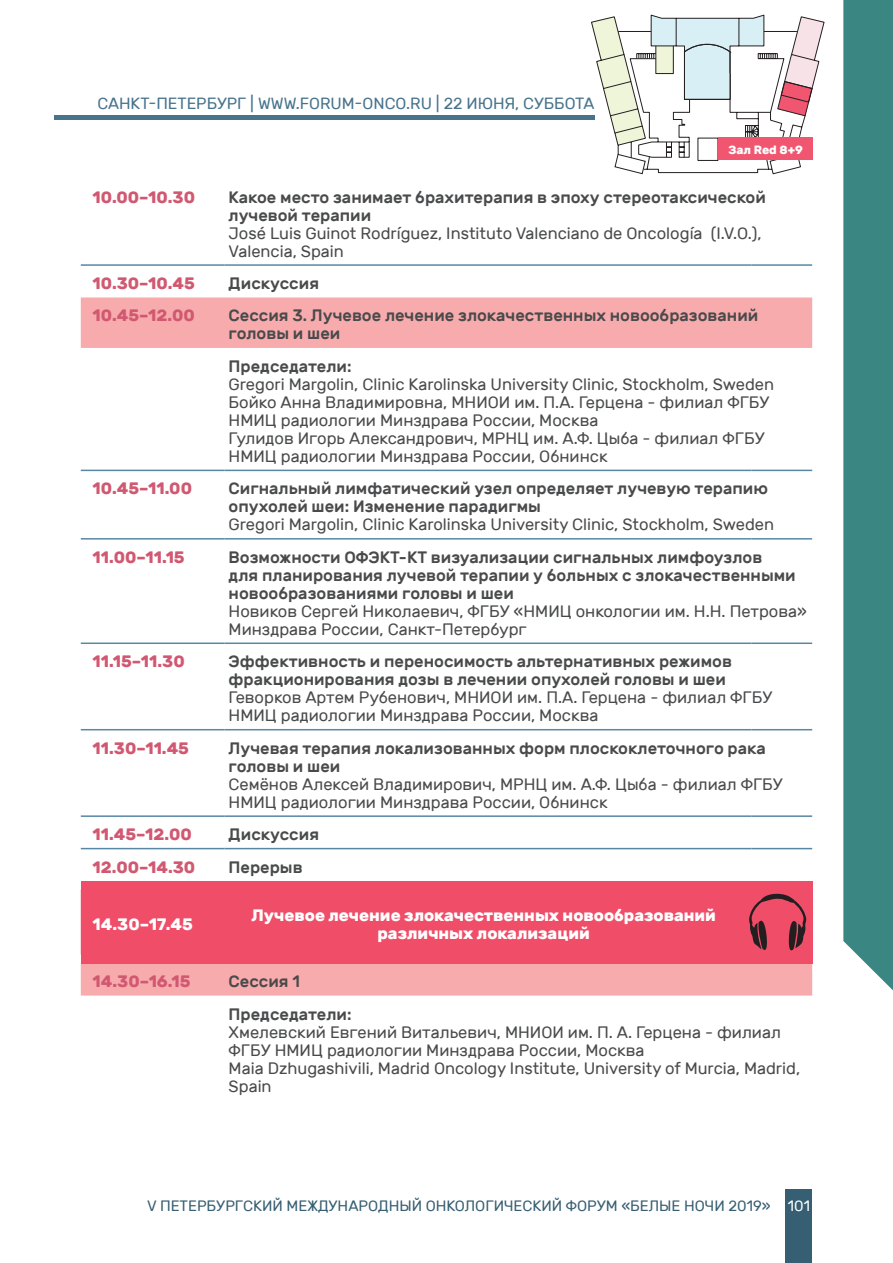
<style>
.page{position:relative;width:893px;height:1263px;background:#fff}
.page>*{position:absolute;margin:0;border:0;box-sizing:border-box;transform-origin:0 0}
.t1{font:16.5px/18px "Rubik";color:#494a4b}
.t2{font:500 16.5px/18px "Rubik";color:#494a4b}
.t3{font:700 16.5px "Rubik";color:#d15871}
.t4{font:700 16.5px/18px "Rubik";color:#fff;text-align:center}
.t5{font:16.2px "Rubik";color:#47738c}
.t6{font:15px "Rubik";color:#375f73}
.t7{font:700 12px "Rubik";color:#fff}
.s1{color:#fff}
</style>
<div class="page">
<div style="left:843px;top:0;width:50px;height:991px;background:#398682"></div>
<div style="left:786px;top:1189px;width:26px;height:74px;background:#375f73"></div>
<hr style="left:54px;top:115px;width:540px;height:4px;background:#47738c">
<svg style="left:591px;top:15px;width:233px;height:159px"></svg>
<div style="left:718px;top:138px;width:95px;height:22px;background:#f0566f"></div>
<svg style="left:81px;top:297px;width:731px;height:698px"></svg>
<div style="left:81px;top:881px;width:731px;height:82px;background:#ef4d68"></div>
<hr style="left:81px;top:264px;width:143px;height:2px;background:#5787a5">
<hr style="left:224px;top:264px;width:528px;height:2px;background:#5787a5">
<hr style="left:752px;top:264px;width:60px;height:2px;background:#5787a5">
<hr style="left:81px;top:470px;width:143px;height:1px;background:#5787a5">
<hr style="left:224px;top:470px;width:528px;height:1px;background:#5787a5">
<hr style="left:752px;top:470px;width:60px;height:1px;background:#5787a5">
<hr style="left:81px;top:538px;width:143px;height:2px;background:#5787a5">
<hr style="left:224px;top:538px;width:528px;height:2px;background:#5787a5">
<hr style="left:752px;top:538px;width:60px;height:2px;background:#5787a5">
<hr style="left:81px;top:642px;width:143px;height:2px;background:#5787a5">
<hr style="left:224px;top:642px;width:528px;height:2px;background:#5787a5">
<hr style="left:752px;top:642px;width:60px;height:2px;background:#5787a5">
<hr style="left:81px;top:729px;width:143px;height:1px;background:#5787a5">
<hr style="left:224px;top:729px;width:528px;height:1px;background:#5787a5">
<hr style="left:752px;top:729px;width:60px;height:1px;background:#5787a5">
<hr style="left:81px;top:815px;width:143px;height:2px;background:#5787a5">
<hr style="left:224px;top:815px;width:528px;height:2px;background:#5787a5">
<hr style="left:752px;top:815px;width:60px;height:2px;background:#5787a5">
<hr style="left:81px;top:848px;width:143px;height:1px;background:#5787a5">
<hr style="left:224px;top:848px;width:528px;height:1px;background:#5787a5">
<hr style="left:752px;top:848px;width:60px;height:1px;background:#5787a5">
<svg style="left:749px;top:894px;width:57px;height:56px"></svg>
<p class="t5" style="left:97px;top:95px;width:498px">САНКТ-ПЕТЕРБУРГ | WWW.FORUM-ONCO.RU | 22 ИЮНЯ, СУББОТА</p>
<p class="t7" style="left:728px;top:143px;width:76px">Зал Red 8+9</p>
<p class="t3" style="left:93px;top:187px;width:104px">10.00–10.30</p>
<p class="t2" style="left:229px;top:188px;width:539px">Какое место занимает брахитерапия в эпоху стереотаксической лучевой терапии</p>
<p class="t1" style="left:229px;top:224px;width:535px">José Luis Guinot Rodríguez, Instituto Valenciano de Oncología (I.V.O.),<br>Valencia, Spain</p>
<p class="t3" style="left:93px;top:274px;width:104px">10.30–10.45</p>
<p class="t2" style="left:229px;top:275px;width:92px">Дискуссия</p>
<p class="t3" style="left:93px;top:306px;width:104px">10.45–12.00</p>
<p class="t2" style="left:229px;top:307px;width:531px">Сессия 3. Лучевое лечение злокачественных новообразований головы и шеи</p>
<p class="t2" style="left:229px;top:357px;width:125px">Председатели:</p>
<p class="t1" style="left:229px;top:375px;width:547px">Gregori Margolin, Clinic Karolinska University Clinic, Stockholm, Sweden Бойко Анна Владимировна, МНИОИ им. П.А. Герцена - филиал ФГБУ НМИЦ радиологии Минздрава России, Москва<br>Гулидов Игорь Александрович, МРНЦ им. А.Ф. Цыба - филиал ФГБУ НМИЦ радиологии Минздрава России, Обнинск</p>
<p class="t3" style="left:93px;top:479px;width:101px">10.45–11.00</p>
<p class="t2" style="left:229px;top:480px;width:541px">Сигнальный лимфатический узел определяет лучевую терапию опухолей шеи: Изменение парадигмы</p>
<p class="t1" style="left:229px;top:516px;width:547px">Gregori Margolin, Clinic Karolinska University Clinic, Stockholm, Sweden</p>
<p class="t3" style="left:93px;top:547px;width:94px">11.00–11.15</p>
<p class="t2" style="left:229px;top:548px;width:569px">Возможности ОФЭКТ-КТ визуализации сигнальных лимфоузлов для планирования лучевой терапии у больных с злокачественными новообразованиями головы и шеи</p>
<p class="t1" style="left:229px;top:602px;width:580px">Новиков Сергей Николаевич, ФГБУ «НМИЦ онкологии им. Н.Н. Петрова»<br>Минздрава России, Санкт-Петербург</p>
<p class="t3" style="left:93px;top:652px;width:94px">11.15–11.30</p>
<p class="t2" style="left:229px;top:653px;width:505px">Эффективность и переносимость альтернативных режимов фракционирования дозы в лечении опухолей головы и шеи</p>
<p class="t1" style="left:229px;top:689px;width:545px">Геворков Артем Рубенович, МНИОИ им. П.А. Герцена - филиал ФГБУ<br>НМИЦ радиологии Минздрава России, Москва</p>
<p class="t3" style="left:93px;top:738px;width:98px">11.30–11.45</p>
<p class="t2" style="left:229px;top:739px;width:539px">Лучевая терапия локализованных форм плоскоклеточного рака головы и шеи</p>
<p class="t1" style="left:229px;top:775px;width:556px">Семёнов Алексей Владимирович, МРНЦ им. А.Ф. Цыба - филиал ФГБУ<br>НМИЦ радиологии Минздрава России, Обнинск</p>
<p class="t3" style="left:93px;top:825px;width:101px">11.45–12.00</p>
<p class="t2" style="left:229px;top:826px;width:92px">Дискуссия</p>
<p class="t3" style="left:93px;top:857px;width:104px">12.00–14.30</p>
<p class="t2" style="left:229px;top:858px;width:76px">Перерыв</p>
<p class="t4" style="left:93px;top:915px;width:102px">14.30–17.45</p>
<p class="t4" style="left:251px;top:906px;width:466px">Лучевое лечение злокачественных новообразований различных локализаций</p>
<p class="t3" style="left:93px;top:972px;width:100px">14.30–16.15</p>
<p class="t2" style="left:229px;top:965px;width:125px;line-height:32.4px">Сессия 1<br>Председатели:</p>
<p class="t1" style="left:229px;top:1023px;width:573px">Хмелевский Евгений Витальевич, МНИОИ им. П. А. Герцена - филиал ФГБУ НМИЦ радиологии Минздрава России, Москва<br>Maia Dzhugashivili, Madrid Oncology Institute, University of Murcia, Madrid, Spain</p>
<p class="t6" style="left:147px;top:1198px;width:664px">V ПЕТЕРБУРГСКИЙ МЕЖДУНАРОДНЫЙ ОНКОЛОГИЧЕСКИЙ ФОРУМ «БЕЛЫЕ НОЧИ 2019» <span class="s1">101</span></p>
</div>
